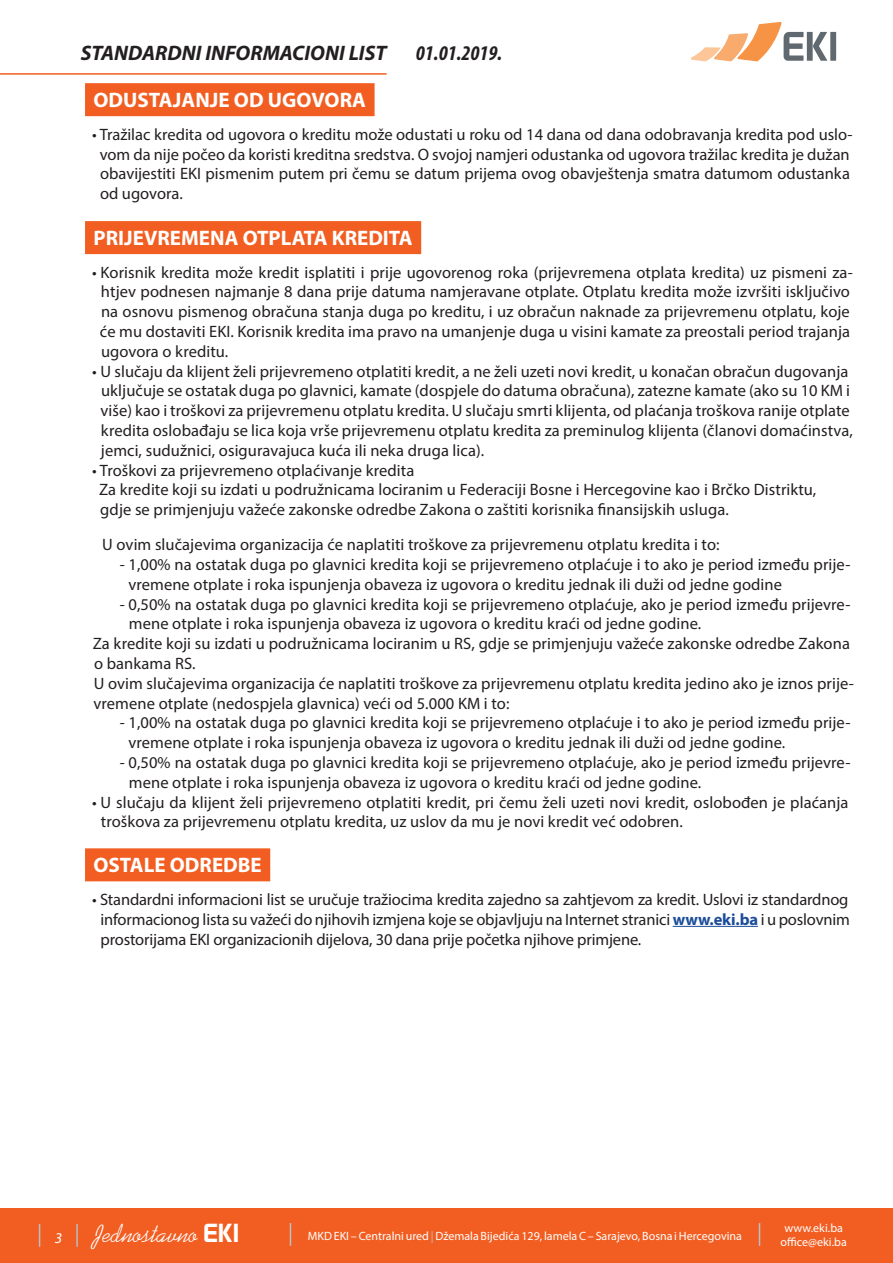
<style>
.page{position:relative;width:893px;height:1263px;background:#fff}
.page>*{position:absolute;margin:0;border:0;box-sizing:border-box;transform-origin:0 0}
.t1{font:25.5px "Koala BH";color:#fff}
.t2{font:700 21px "Myriad Pro";color:#fff}
.t3{font:italic 700 21px "Myriad Pro";color:#231f20}
.t4{font:italic 700 condensed 21px "Myriad Pro";color:#231f20}
.t5{font:16.5px/19.8px "Myriad Pro";letter-spacing:.005em;color:#231f20}
.t6{font:italic 15px "Myriad Pro";color:#fff}
.t7{font:12px/14.4px "Myriad Pro";color:#fff;text-align:center}
.s1{font-weight:700;color:#1c4d9a}
.s2{font-family:"Prototype"}
.s3{color:#bcbdc0}
</style>
<div class="page">
<hr style="left:0;top:73px;width:387px;height:2px;background:#f25e21">
<div style="left:0;top:1208px;width:893px;height:55px;background:#f25e21"></div>
<svg style="left:691px;top:22px;width:146px;height:40px"></svg>
<svg style="left:39px;top:1224px;width:1px;height:23px"></svg>
<hr style="left:76px;top:1224px;width:2px;height:23px;background:#bcbdc0">
<svg style="left:290px;top:1223px;width:1px;height:23px"></svg>
<svg style="left:759px;top:1223px;width:1px;height:23px"></svg>
<div style="left:85px;top:83px;width:290px;height:33px;background:#f25e21"></div>
<div style="left:85px;top:221px;width:336px;height:33px;background:#f25e21"></div>
<div style="left:85px;top:848px;width:185px;height:33px;background:#f25e21"></div>
<hr style="left:673px;top:926px;width:85px;height:1px;background:#1c4d9a">
<p class="t3" style="left:81px;top:40px;width:307px">STANDARDNI INFORMACIONI LIST</p>
<p class="t4" style="left:416px;top:40px;width:88px">01.01.2019.</p>
<p class="t2" style="left:94px;top:86px;width:274px">ODUSTAJANJE OD UGOVORA</p>
<p class="t5" style="left:100px;top:124px;width:754px;text-indent:-8px">• Tražilac kredita od ugovora o kreditu može odustati u roku od 14 dana od dana odobravanja kredita pod uslo&shy;vom da nije počeo da koristi kreditna sredstva. O svojoj namjeri odustanka od ugovora tražilac kredita je dužan obavijestiti EKI pismenim putem pri čemu se datum prijema ovog obavještenja smatra datumom odustanka od ugovora.</p>
<p class="t2" style="left:94px;top:224px;width:321px">PRIJEVREMENA OTPLATA KREDITA</p>
<p class="t5" style="left:100px;top:262px;width:754px;text-indent:-8px">• Korisnik kredita može kredit isplatiti i prije ugovorenog roka (prijevremena otplata kredita) uz pismeni za&shy;htjev podnesen najmanje 8 dana prije datuma namjeravane otplate. Otplatu kredita može izvršiti isključivo na osnovu pismenog obračuna stanja duga po kreditu, i uz obračun naknade za prijevremenu otplatu, koje će mu dostaviti EKI. Korisnik kredita ima pravo na umanjenje duga u visini kamate za preostali period trajanja ugovora o kreditu.</p>
<p class="t5" style="left:101px;top:361px;width:754px;text-indent:-8px">• U slučaju da klijent želi prijevremeno otplatiti kredit, a ne želi uzeti novi kredit, u konačan obračun dugovanja uključuje se ostatak duga po glavnici, kamate (dospjele do datuma obračuna), zatezne kamate (ako su 10 KM i više) kao i troškovi za prijevremenu otplatu kredita. U slučaju smrti klijenta, od plaćanja troškova ranije otplate kredita oslobađaju se lica koja vrše prijevremenu otplatu kredita za preminulog klijenta (članovi domaćinstva, jemci, sudužnici, osiguravajuca kuća ili neka druga lica).</p>
<p class="t5" style="left:99px;top:460px;width:719px;text-indent:-7px">• Troškovi za prijevremeno otplaćivanje kredita<br>Za kredite koji su izdati u podružnicama lociranim u Federaciji Bosne i Hercegovine kao i Brčko Distriktu, gdje se primjenjuju važeće zakonske odredbe Zakona o zaštiti korisnika finansijskih usluga.</p>
<p class="t5" style="left:102px;top:534px;width:619px">U ovim slučajevima organizacija će naplatiti troškove za prijevremenu otplatu kredita i to:</p>
<p class="t5" style="left:129px;top:554px;width:723px;text-indent:-9px">- 1,00% na ostatak duga po glavnici kredita koji se prijevremeno otplaćuje i to ako je period između prije&shy;vremene otplate i roka ispunjenja obaveza iz ugovora o kreditu jednak ili duži od jedne godine</p>
<p class="t5" style="left:120px;top:594px;width:732px">- 0,50% na ostatak duga po glavnici kredita koji se prijevremeno otplaćuje, ako je period između prijevre-</p>
<p class="t5" style="left:129px;top:614px;width:574px">mene otplate i roka ispunjenja obaveza iz ugovora o kreditu kraći od jedne godine.</p>
<p class="t5" style="left:93px;top:633px;width:759px">Za kredite koji su izdati u podružnicama lociranim u RS, gdje se primjenjuju važeće zakonske odredbe Zakona</p>
<p class="t5" style="left:94px;top:653px;width:103px">o bankama RS.</p>
<p class="t5" style="left:94px;top:673px;width:762px">U ovim slučajevima organizacija će naplatiti troškove za prijevremenu otplatu kredita jedino ako je iznos prije-</p>
<p class="t5" style="left:94px;top:693px;width:417px">vremene otplate (nedospjela glavnica) veći od 5.000 KM i to:</p>
<p class="t5" style="left:129px;top:713px;width:723px;text-indent:-9px">- 1,00% na ostatak duga po glavnici kredita koji se prijevremeno otplaćuje i to ako je period između prije&shy;vremene otplate i roka ispunjenja obaveza iz ugovora o kreditu jednak ili duži od jedne godine.</p>
<p class="t5" style="left:129px;top:752px;width:723px;text-indent:-9px">- 0,50% na ostatak duga po glavnici kredita koji se prijevremeno otplaćuje, ako je period između prijevre&shy;mene otplate i roka ispunjenja obaveza iz ugovora o kreditu kraći od jedne godine.</p>
<p class="t5" style="left:101px;top:792px;width:749px;text-indent:-9px">• U slučaju da klijent želi prijevremeno otplatiti kredit, pri čemu želi uzeti novi kredit, oslobođen je plaćanja troškova za prijevremenu otplatu kredita, uz uslov da mu je novi kredit već odobren.</p>
<p class="t2" style="left:94px;top:851px;width:170px">OSTALE ODREDBE</p>
<p class="t5" style="left:100px;top:889px;width:751px;text-align:justify;text-indent:-8px">• Standardni informacioni list se uručuje tražiocima kredita zajedno sa zahtjevom za kredit. Uslovi iz standardnog informacionog lista su važeći do njihovih izmjena koje se objavljuju na Internet stranici <span class="s1">www.eki.ba</span> i u poslovnim prostorijama EKI organizacionih dijelova, 30 dana prije početka njihove primjene.</p>
<p class="t6" style="left:55px;top:1228px;width:9px">3</p>
<h1 class="t1" style="left:95px;top:1219px;width:146px">Jednostavno <span class="s2">EKI</span></h1>
<p class="t7" style="left:308px;top:1229px;width:436px">MKD EKI – Centralni ured <span class="s3">|</span>Džemala Bijedića 129, lamela C – Sarajevo, Bosna i Hercegovina</p>
<p class="t7" style="left:781px;top:1220px;width:68px">www.eki.ba office@eki.ba</p>
</div>
